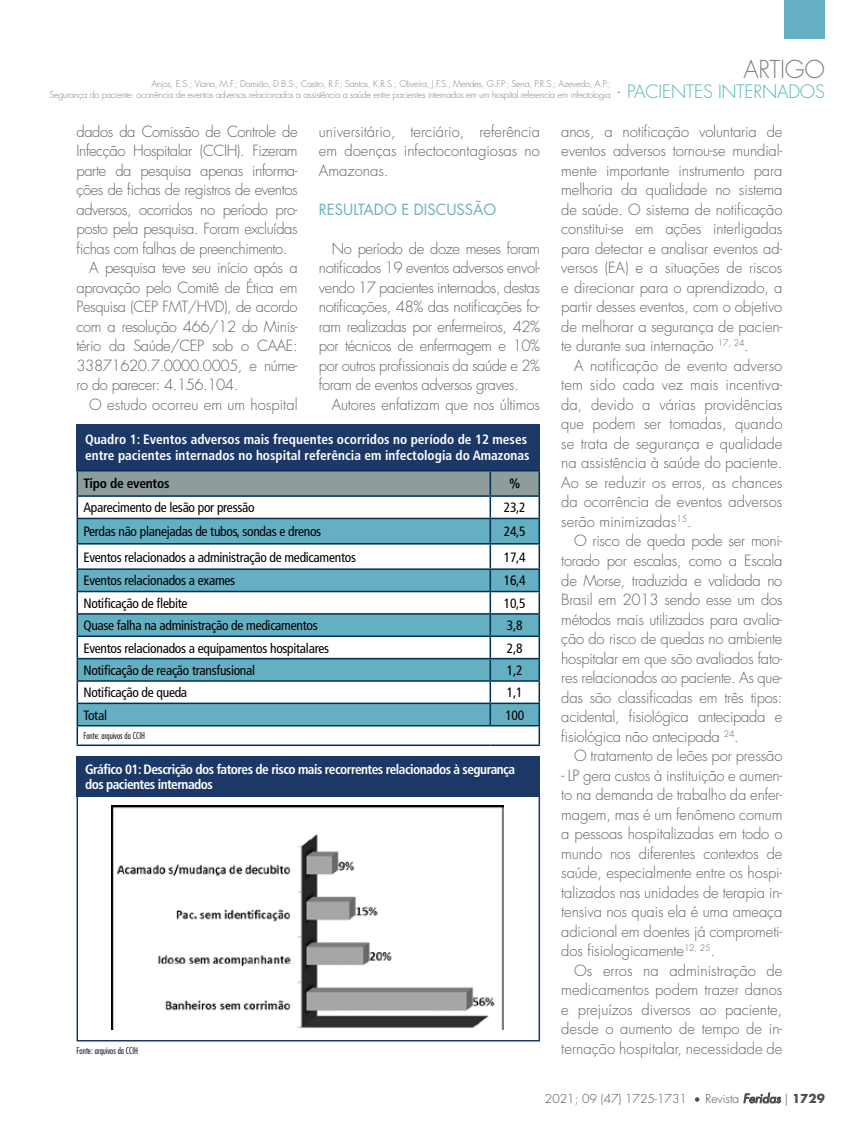
<style>
.page{position:relative;width:859px;height:1132px;background:#fff}
.page>*{position:absolute;margin:0;border:0;box-sizing:border-box;transform-origin:0 0}
.t1{font:300 24px "Futura Std";letter-spacing:-.01em;color:#808285}
.t2{font:300 18px "Futura Std";letter-spacing:-.01em;color:#53b6b7}
.t3{font:300 15px/19.5px "Futura Std";letter-spacing:-.03em;color:#606163;text-align:justify}
.t4{font:300 15px "Futura Std";letter-spacing:-.01em;color:#606163}
.t5{font:300 15px "Futura Std";color:#606163}
.t6{font:15px "Futura Std";color:#69afc0}
.t7{font:condensed 13.65px "Frutiger LT Std";color:#000}
.t8{font:condensed 13.5px "Frutiger LT Std";letter-spacing:-.02em;color:#000}
.t9{font:700 condensed 13.5px/16.2px "Frutiger LT Std";color:#fff}
.t10{font:700 condensed 13.5px/15px "Frutiger LT Std";letter-spacing:-.04em;color:#fff}
.t11{font:700 condensed 13.5px "Frutiger LT Std";letter-spacing:-.02em;color:#000}
.t12{font:300 12px "Futura Std";color:#4d4d4f}
.t13{font:300 9px/10.8px "Futura Std";letter-spacing:-.03em;color:#818285;text-align:right}
.t14{font:300 condensed 9px "Futura Std";color:#000}
.s1{font-size:9px}
.s2{font-weight:400;font-style:italic}
.s3{font-weight:700}
</style>
<div class="page">
<svg style="left:743px;top:1092px;width:38px;height:11px"></svg>
<div style="left:784px;top:0;width:41px;height:39px;background:#64afc1"></div>
<div style="left:77px;top:424px;width:463px;height:47px;background:#1c3866"></div>
<svg style="left:77px;top:470px;width:463px;height:274px"></svg>
<hr style="left:77px;top:744px;width:413px;height:1px;background:#003057">
<hr style="left:490px;top:744px;width:50px;height:1px;background:#003057">
<div style="left:77px;top:795px;width:463px;height:246px;border:2px solid #1a3967"></div>
<img style="left:111px;top:805px;width:392px;height:224px">
<div style="left:77px;top:756px;width:463px;height:40px;background:#1c3866"></div>
<h1 class="t1" style="left:743px;top:55px;width:83px">ARTIGO</h1>
<p class="t13" style="left:50px;top:78px;width:563px">Anjos, E.S.; Viana, M.F.; Damião, D.B.S.; Castro, R.F.; Santos, K.R.S.; Oliveira, J.F.S.; Mendes, G.F.P.; Sena, P.R.S.; Azevedo, A.P.;<br>Segurança do paciente: ocorrência de eventos adversos relacionados a assistência a saúde entre pacientes internados em um hospital referencia em infectologia</p>
<p class="t3" style="left:77px;top:122px;width:223px">dados da Comissão de Controle de</p>
<p class="t3" style="left:77px;top:141px;width:223px">Infecção Hospitalar (CCIH). Fizeram</p>
<p class="t3" style="left:77px;top:161px;width:223px">parte da pesquisa apenas informa-</p>
<p class="t3" style="left:77px;top:180px;width:223px">ções de fichas de registros de eventos</p>
<p class="t3" style="left:77px;top:200px;width:223px">adversos, ocorridos no período pro-</p>
<p class="t3" style="left:77px;top:219px;width:223px">posto pela pesquisa. Foram excluídas</p>
<p class="t3" style="left:77px;top:239px;width:213px">fichas com falhas de preenchimento.</p>
<p class="t3" style="left:89px;top:258px;width:210px">A pesquisa teve seu início após a</p>
<p class="t3" style="left:77px;top:278px;width:223px">aprovação pelo Comitê de Ética em</p>
<p class="t3" style="left:77px;top:297px;width:223px">Pesquisa (CEP FMT/HVD), de acordo</p>
<p class="t3" style="left:77px;top:317px;width:223px">com a resolução 466/12 do Minis-</p>
<p class="t3" style="left:77px;top:336px;width:223px">tério da Saúde/CEP sob o CAAE:</p>
<p class="t3" style="left:77px;top:356px;width:223px">33871620.7.0000.0005, e núme-</p>
<p class="t3" style="left:77px;top:375px;width:163px">ro do parecer: 4.156.104.</p>
<p class="t5" style="left:89px;top:395px;width:210px">O estudo ocorreu em um hospital</p>
<p class="t2" style="left:616px;top:80px;width:210px"><sup>.</sup> PACIENTES INTERNADOS</p>
<p class="t3" style="left:319px;top:122px;width:223px">universitário, terciário, referência em doenças infectocontagiosas no Amazonas.</p>
<p class="t6" style="left:319px;top:199px;width:179px">RESULTADO E DISCUSSÃO</p>
<p class="t3" style="left:319px;top:239px;width:223px;text-indent:13px">No período de doze meses foram notificados 19 eventos adversos envol&shy;vendo 17 pacientes internados, destas notificações, 48% das notificações fo&shy;ram realizadas por enfermeiros, 42% por técnicos de enfermagem e 10% por outros profissionais da saúde e 2% foram de eventos adversos graves.</p>
<p class="t4" style="left:332px;top:395px;width:210px">Autores enfatizam que nos últimos</p>
<p class="t3" style="left:561px;top:122px;width:223px">anos, a notificação voluntaria de eventos adversos tornou-se mundial&shy;mente importante instrumento para melhoria da qualidade no sistema de saúde. O sistema de notificação constitui-se em ações interligadas para detectar e analisar eventos ad&shy;versos (EA) e a situações de riscos e direcionar para o aprendizado, a partir desses eventos, com o objetivo de melhorar a segurança de pacien&shy;te durante sua internação <sup>17,</sup> <sup>24</sup>.</p>
<p class="t3" style="left:561px;top:356px;width:223px;text-indent:13px">A notificação de evento adverso tem sido cada vez mais incentiva&shy;da, devido a várias providências que podem ser tomadas, quando se trata de segurança e qualidade na assistência à saúde do paciente.<br>Ao se reduzir os erros, as chances da ocorrência de eventos adversos serão minimizadas<sup>15</sup>.</p>
<p class="t3" style="left:561px;top:531px;width:223px;text-indent:13px">O risco de queda pode ser moni&shy;torado por escalas, como a Escala de Morse, traduzida e validada no Brasil em 2013 sendo esse um dos métodos mais utilizados para avalia&shy;ção do risco de quedas no ambiente hospitalar em que são avaliados fato&shy;res relacionados ao paciente. As que&shy;das são classificadas em três tipos: acidental, fisiológica antecipada e fisiológica não antecipada <sup>24</sup>.</p>
<p class="t4" style="left:574px;top:746px;width:210px">O tratamento de leões por pressão</p>
<p class="t3" style="left:561px;top:765px;width:223px">- LP gera custos à instituição e aumen&shy;to na demanda de trabalho da enfer&shy;magem, mas é um fenômeno comum a pessoas hospitalizadas em todo o mundo nos diferentes contextos de saúde, especialmente entre os hospi&shy;talizados nas unidades de terapia in&shy;tensiva nos quais ela é uma ameaça adicional em doentes já comprometi&shy;dos fisiologicamente<sup>12,</sup> <sup>25</sup>.</p>
<p class="t3" style="left:561px;top:960px;width:223px;text-indent:13px">Os erros na administração de medicamentos podem trazer danos e prejuízos diversos ao paciente, desde o aumento de tempo de in&shy;ternação hospitalar, necessidade de</p>
<p class="t9" style="left:85px;top:431px;width:446px">Quadro 1: Eventos adversos mais frequentes ocorridos no período de 12 meses entre pacientes internados no hospital referência em infectologia do Amazonas</p>
<p class="t11" style="left:83px;top:475px;width:88px">Tipo de eventos</p>
<p class="t11" style="left:509px;top:475px;width:13px">%</p>
<p class="t8" style="left:83px;top:499px;width:173px">Aparecimento de lesão por pressão</p>
<p class="t8" style="left:504px;top:499px;width:23px">23,2</p>
<p class="t8" style="left:83px;top:523px;width:239px">Perdas não planejadas de tubos, sondas e drenos</p>
<p class="t8" style="left:504px;top:523px;width:23px">24,5</p>
<p class="t8" style="left:83px;top:549px;width:274px">Eventos relacionados a administração de medicamentos</p>
<p class="t8" style="left:504px;top:549px;width:23px">17,4</p>
<p class="t8" style="left:83px;top:572px;width:153px">Eventos relacionados a exames</p>
<p class="t7" style="left:504px;top:572px;width:24px">16,4</p>
<p class="t8" style="left:83px;top:595px;width:106px">Notificação de flebite</p>
<p class="t8" style="left:504px;top:595px;width:23px">10,5</p>
<p class="t8" style="left:83px;top:617px;width:236px">Quase falha na administração de medicamentos</p>
<p class="t8" style="left:507px;top:617px;width:17px">3,8</p>
<p class="t8" style="left:83px;top:639px;width:247px">Eventos relacionados a equipamentos hospitalares</p>
<p class="t8" style="left:507px;top:639px;width:17px">2,8</p>
<p class="t8" style="left:83px;top:662px;width:173px">Notificação de reação transfusional</p>
<p class="t8" style="left:507px;top:662px;width:17px">1,2</p>
<p class="t8" style="left:83px;top:684px;width:105px">Notificação de queda</p>
<p class="t8" style="left:507px;top:684px;width:17px">1,1</p>
<p class="t8" style="left:83px;top:706px;width:25px">Total</p>
<p class="t8" style="left:505px;top:706px;width:20px">100</p>
<p class="t14" style="left:83px;top:730px;width:63px">Fonte: arquivos da CCIH</p>
<p class="t10" style="left:85px;top:761px;width:432px">Gráfico 01: Descrição dos fatores de risco mais recorrentes relacionados à segurança dos pacientes internados</p>
<p class="t14" style="left:77px;top:1044px;width:63px">Fonte: arquivos da CCIH</p>
<p class="t12" style="left:545px;top:1090px;width:281px">2021; 09 (47) 1725-1731 <span class="s1">•</span> Revista <span class="s2">Feridas</span> | <span class="s3">1729</span></p>
</div>
